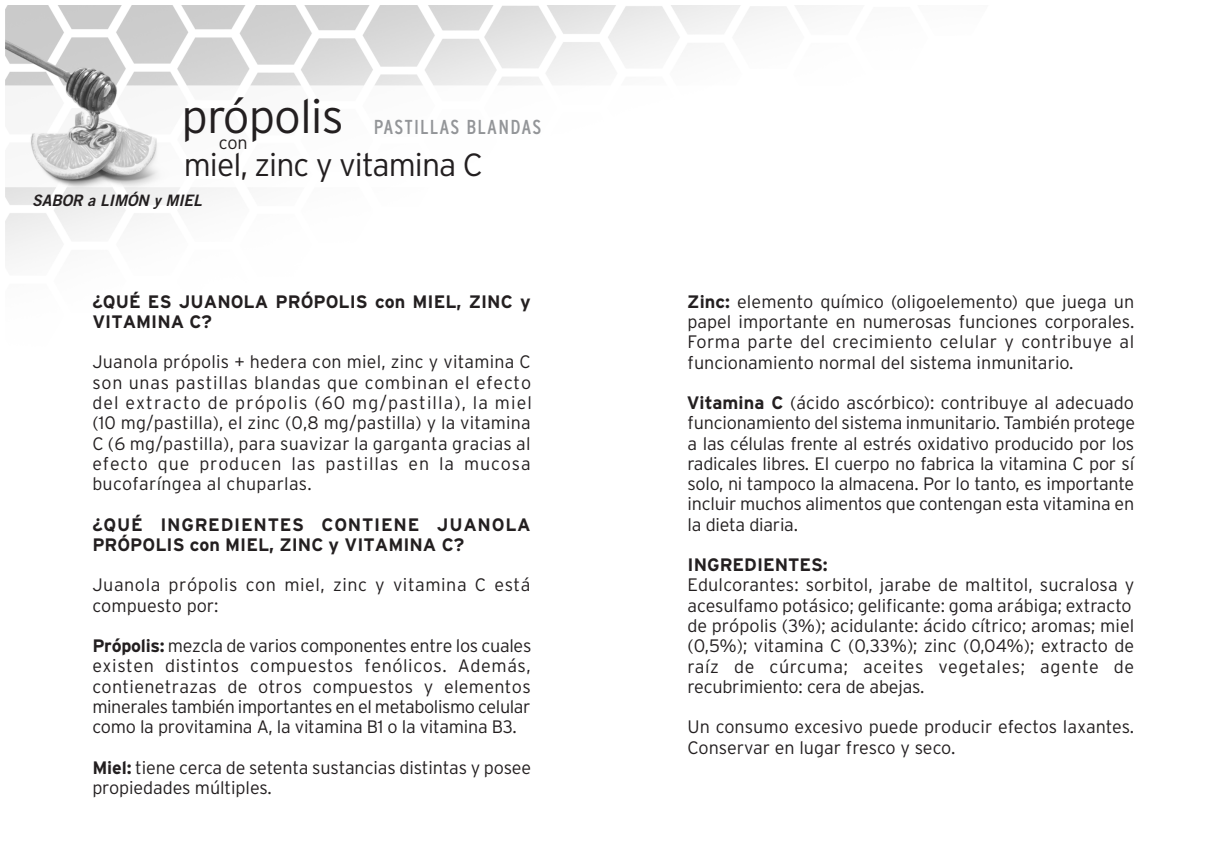
<style>
.page{position:relative;width:1225px;height:868px;background:#fff}
.page>*{position:absolute;margin:0;border:0;box-sizing:border-box;transform-origin:0 0}
.t1{font:300 47.25px "Interstate";letter-spacing:-.02em;color:#231f20}
.t2{font:300 31.95px "Interstate";letter-spacing:-.03em;color:#231f20}
.t3{font:condensed 20.25px "Interstate";letter-spacing:.06em;color:#939598}
.t4{font:300 18px/20.2px "Interstate";color:#231f20;text-align:justify}
.t5{font:700 18px/20.2px "Interstate";letter-spacing:.04em;color:#231f20}
.t6{font:700 18px/20.2px "Interstate";color:#231f20}
.t7{font:300 18px/20.2px "Interstate";letter-spacing:.03em;color:#231f20}
.t8{font:italic 15.75px "Trade Gothic Bold Two";letter-spacing:-.005em;color:#231f20}
.s1{font-weight:700}
</style>
<div class="page">
<img style="left:6px;top:6px;width:797px;height:250px">
<svg style="left:612px;top:5px;width:1px;height:251px"></svg>
<hr style="left:0;top:19px;width:1225px;height:1px;background:#231f20">
<hr style="left:1205px;top:0;width:1px;height:867px;background:#231f20">
<hr style="left:19px;top:0;width:1px;height:867px;background:#231f20">
<hr style="left:0;top:848px;width:1225px;height:1px;background:#231f20">
<h1 class="t1" style="left:181px;top:90px;width:164px">própolis</h1>
<p class="t3" style="left:374px;top:116px;width:169px">PASTILLAS BLANDAS</p>
<p class="t4" style="left:219px;top:132px;width:30px">con</p>
<h2 class="t2" style="left:184px;top:147px;width:301px">miel, zinc y vitamina C</h2>
<p class="t8" style="left:32px;top:191px;width:171px">SABOR a LIMÓN y MIEL</p>
<p class="t6" style="left:92px;top:291px;width:440px">¿QUÉ ES JUANOLA PRÓPOLIS con MIEL, ZINC y<br>VITAMINA C?</p>
<p class="t4" style="left:92px;top:352px;width:441px">Juanola própolis + hedera con miel, zinc y vitamina C son unas pastillas blandas que combinan el efecto del extracto de própolis (60 mg/pastilla), la miel (10 mg/pastilla), el zinc (0,8 mg/pastilla) y la vitamina C (6 mg/pastilla), para suavizar la garganta gracias al efecto que producen las pastillas en la mucosa bucofaríngea al chuparlas.</p>
<p class="t5" style="left:92px;top:514px;width:440px">¿QUÉ INGREDIENTES CONTIENE JUANOLA<br>PRÓPOLIS con MIEL, ZINC y VITAMINA C?</p>
<p class="t7" style="left:92px;top:574px;width:440px">Juanola própolis con miel, zinc y vitamina C está compuesto por:</p>
<p class="t4" style="left:92px;top:635px;width:440px"><span class="s1">Própolis:</span> mezcla de varios componentes entre los cuales existen distintos compuestos fenólicos. Además, contienetrazas de otros compuestos y elementos minerales también importantes en el metabolismo celular como la provitamina A, la vitamina B1 o la vitamina B3.</p>
<p class="t4" style="left:92px;top:757px;width:440px"><span class="s1">Miel:</span> tiene cerca de setenta sustancias distintas y posee propiedades múltiples.</p>
<p class="t4" style="left:687px;top:291px;width:448px"><span class="s1">Zinc:</span> elemento químico (oligoelemento) que juega un papel importante en numerosas funciones corporales.<br>Forma parte del crecimiento celular y contribuye al funcionamiento normal del sistema inmunitario.</p>
<p class="t4" style="left:687px;top:392px;width:450px"><span class="s1">Vitamina C</span> (ácido ascórbico): contribuye al adecuado funcionamiento del sistema inmunitario. También protege a las células frente al estrés oxidativo producido por los radicales libres. El cuerpo no fabrica la vitamina C por sí solo, ni tampoco la almacena. Por lo tanto, es importante incluir muchos alimentos que contengan esta vitamina en la dieta diaria.</p>
<p class="t6" style="left:687px;top:554px;width:142px">INGREDIENTES:</p>
<p class="t4" style="left:687px;top:574px;width:448px;text-align:left">Edulcorantes: sorbitol, jarabe de maltitol, sucralosa y acesulfamo potásico; gelificante: goma arábiga; extracto de própolis (3%); acidulante: ácido cítrico; aromas; miel (0,5%); vitamina C (0,33%); zinc (0,04%); extracto de raíz de cúrcuma; aceites vegetales; agente de recubrimiento: cera de abejas.</p>
<p class="t4" style="left:687px;top:716px;width:448px">Un consumo excesivo puede producir efectos laxantes.<br>Conservar en lugar fresco y seco.</p>
</div>
